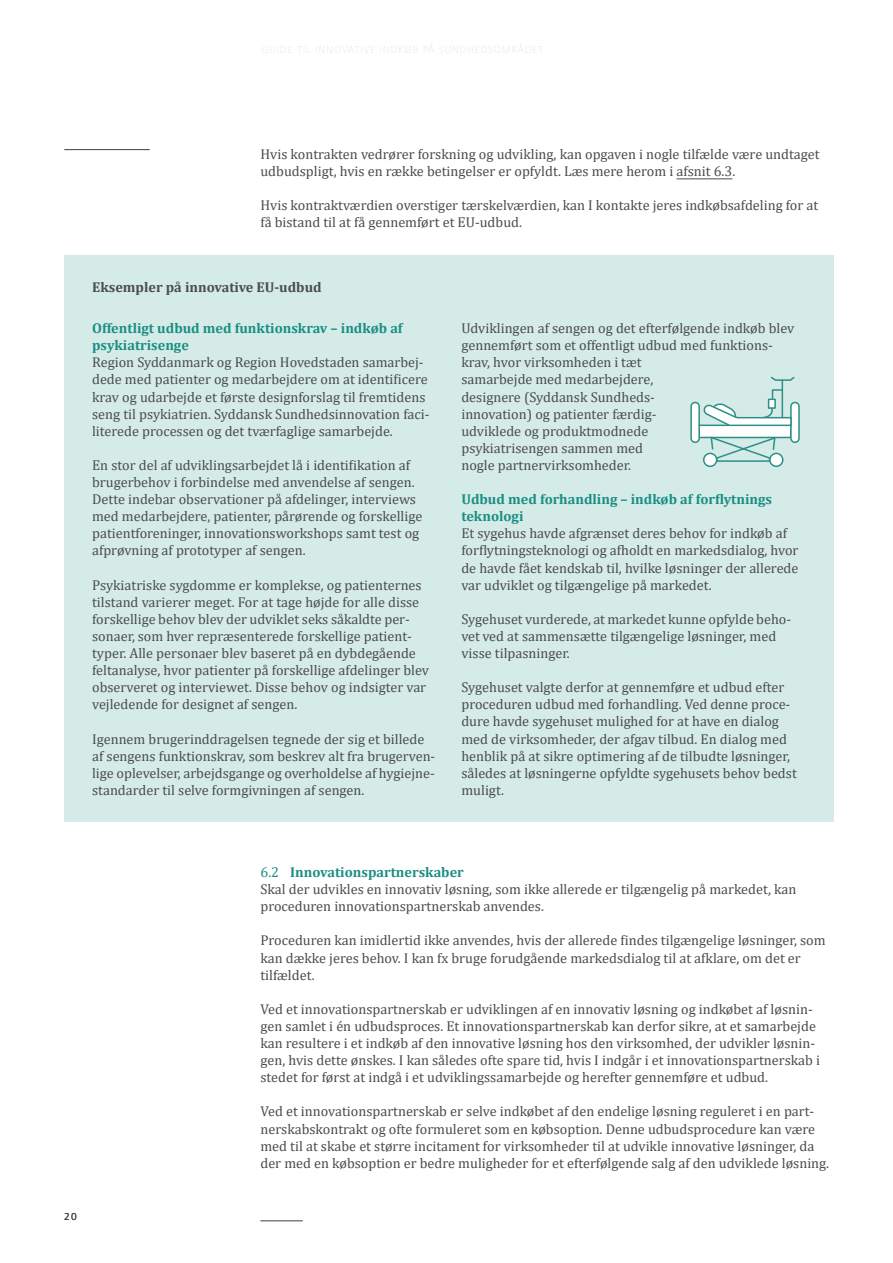
<style>
.page{position:relative;width:893px;height:1263px;background:#fff}
.page>*{position:absolute;margin:0;border:0;box-sizing:border-box;transform-origin:0 0}
.Brødtekst{font:14.25px/17.1px "Cambria";color:#4b4c4d}
.Brødtekst-2{font:700 14.25px/17.1px "Cambria";color:#1a8e83}
.Brødtekst-3{font:700 14.25px "Cambria";color:#4b4c4d}
.t1{font:10.5px "Frutiger Next Pro";color:#3e3e3f}
.s1{font-weight:400}
</style>
<div class="page">
<hr style="left:260px;top:1220px;width:43px;height:1px;background:#3e3e3f">
<hr style="left:64px;top:149px;width:86px;height:1px;background:#3e3e3f">
<hr style="left:676px;top:178px;width:56px;height:1px;background:#4b4c4d">
<div style="left:64px;top:255px;width:769px;height:566px;background:#d4ebe8"></div>
<div style="left:698px;top:425px;width:94px;height:13px;background:#fff"></div>
<div style="left:791px;top:402px;width:8px;height:40px;background:#fff;border-radius:4px"></div>
<div style="left:790px;top:402px;width:10px;height:41px;border:2px solid #2e8f87;border-radius:4px"></div>
<div style="left:691px;top:402px;width:8px;height:40px;background:#fff;border-radius:4px"></div>
<div style="left:690px;top:402px;width:10px;height:41px;border:2px solid #2e8f87;border-radius:4px"></div>
<div style="left:704px;top:453px;width:13px;height:13px;background:#fff;border-radius:50%"></div>
<div style="left:703px;top:453px;width:14px;height:14px;border:2px solid #2e8f87;border-radius:50%"></div>
<div style="left:770px;top:453px;width:13px;height:13px;background:#fff;border-radius:50%"></div>
<div style="left:769px;top:453px;width:14px;height:14px;border:2px solid #2e8f87;border-radius:50%"></div>
<hr style="left:782px;top:380px;width:1px;height:37px;background:#2e8f87">
<svg style="left:770px;top:376px;width:25px;height:6px"></svg>
<svg style="left:709px;top:435px;width:67px;height:28px"></svg>
<svg style="left:702px;top:388px;width:90px;height:39px"></svg>
<hr style="left:699px;top:425px;width:30px;height:1px;background:#2e8f87">
<p class="Brødtekst" style="left:260px;top:145px;width:561px">Hvis kontrakten vedrører forskning og udvikling, kan opgaven i nogle tilfælde være undtaget udbudspligt, hvis en række betingelser er opfyldt. Læs mere herom i afsnit 6.3.</p>
<p class="Brødtekst" style="left:260px;top:197px;width:559px">Hvis kontraktværdien overstiger tærskelværdien, kan I kontakte jeres indkøbsafdeling for at få bistand til at få gennemført et EU-udbud.</p>
<p class="Brødtekst-3" style="left:92px;top:277px;width:231px">Eksempler på innovative EU-udbud</p>
<p class="Brødtekst-2" style="left:92px;top:319px;width:312px">Offentligt udbud med funktionskrav – indkøb af psykiatrisenge</p>
<p class="Brødtekst" style="left:92px;top:354px;width:339px">Region Syddanmark og Region Hovedstaden samarbej&shy;dede med patienter og medarbejdere om at identificere krav og udarbejde et første designforslag til fremtidens seng til psykiatrien. Syddansk Sundhedsinnovation faci&shy;literede processen og det tværfaglige samarbejde.</p>
<p class="Brødtekst" style="left:92px;top:456px;width:332px">En stor del af udviklingsarbejdet lå i identifikation af brugerbehov i forbindelse med anvendelse af sengen.<br>Dette indebar observationer på afdelinger, interviews med medarbejdere, patienter, pårørende og forskellige patientforeninger, innovationsworkshops samt test og afprøvning af prototyper af sengen.</p>
<p class="Brødtekst" style="left:92px;top:576px;width:338px">Psykiatriske sygdomme er komplekse, og patienternes tilstand varierer meget. For at tage højde for alle disse forskellige behov blev der udviklet seks såkaldte per&shy;sonaer, som hver repræsenterede forskellige patient&shy;typer. Alle personaer blev baseret på en dybdegående feltanalyse, hvor patienter på forskellige afdelinger blev observeret og interviewet. Disse behov og indsigter var vejledende for designet af sengen.</p>
<p class="Brødtekst" style="left:92px;top:730px;width:345px">Igennem brugerinddragelsen tegnede der sig et billede af sengens funktionskrav, som beskrev alt fra brugerven&shy;lige oplevelser, arbejdsgange og overholdelse af hygiejne&shy;standarder til selve formgivningen af sengen.</p>
<p class="Brødtekst" style="left:461px;top:320px;width:334px">Udviklingen af sengen og det efterfølgende indkøb blev gennemført som et offentligt udbud med funktions&shy;krav, hvor virksomheden i tæt<br>samarbejde med medarbejdere,<br>designere (Syddansk Sundheds-<br>innovation) og patienter færdig-<br>udviklede og produktmodnede<br>psykiatrisengen sammen med<br>nogle partnervirksomheder.</p>
<p class="Brødtekst-2" style="left:461px;top:490px;width:312px">Udbud med forhandling – indkøb af forflytnings</p>
<p class="Brødtekst-2" style="left:461px;top:507px;width:64px">teknologi</p>
<p class="Brødtekst" style="left:461px;top:525px;width:339px">Et sygehus havde afgrænset deres behov for indkøb af forflytningsteknologi og afholdt en markedsdialog, hvor de havde fået kendskab til, hvilke løsninger der allerede var udviklet og tilgængelige på markedet.</p>
<p class="Brødtekst" style="left:461px;top:610px;width:331px">Sygehuset vurderede, at markedet kunne opfylde beho&shy;vet ved at sammensætte tilgængelige løsninger, med visse tilpasninger.</p>
<p class="Brødtekst" style="left:461px;top:679px;width:337px">Sygehuset valgte derfor at gennemføre et udbud efter proceduren udbud med forhandling. Ved denne proce&shy;dure havde sygehuset mulighed for at have en dialog med de virksomheder, der afgav tilbud. En dialog med henblik på at sikre optimering af de tilbudte løsninger, således at løsningerne opfyldte sygehusets behov bedst muligt.</p>
<p class="t1" style="left:64px;top:1211px;width:14px">20</p>
<p class="Brødtekst-2" style="left:260px;top:863px;width:205px"><span class="s1">6.2</span> Innovationspartnerskaber</p>
<p class="Brødtekst" style="left:260px;top:881px;width:537px">Skal der udvikles en innovativ løsning, som ikke allerede er tilgængelig på markedet, kan proceduren innovationspartnerskab anvendes.</p>
<p class="Brødtekst" style="left:260px;top:932px;width:567px">Proceduren kan imidlertid ikke anvendes, hvis der allerede findes tilgængelige løsninger, som kan dække jeres behov. I kan fx bruge forudgående markedsdialog til at afklare, om det er tilfældet.</p>
<p class="Brødtekst" style="left:260px;top:1000px;width:561px">Ved et innovationspartnerskab er udviklingen af en innovativ løsning og indkøbet af løsnin&shy;gen samlet i én udbudsproces. Et innovationspartnerskab kan derfor sikre, at et samarbejde kan resultere i et indkøb af den innovative løsning hos den virksomhed, der udvikler løsnin&shy;gen, hvis dette ønskes. I kan således ofte spare tid, hvis I indgår i et innovationspartnerskab i stedet for først at indgå i et udviklingssamarbejde og herefter gennemføre et udbud.</p>
<p class="Brødtekst" style="left:260px;top:1103px;width:570px">Ved et innovationspartnerskab er selve indkøbet af den endelige løsning reguleret i en part&shy;nerskabskontrakt og ofte formuleret som en købsoption. Denne udbudsprocedure kan være med til at skabe et større incitament for virksomheder til at udvikle innovative løsninger, da der med en købsoption er bedre muligheder for et efterfølgende salg af den udviklede løsning.</p>
</div>
